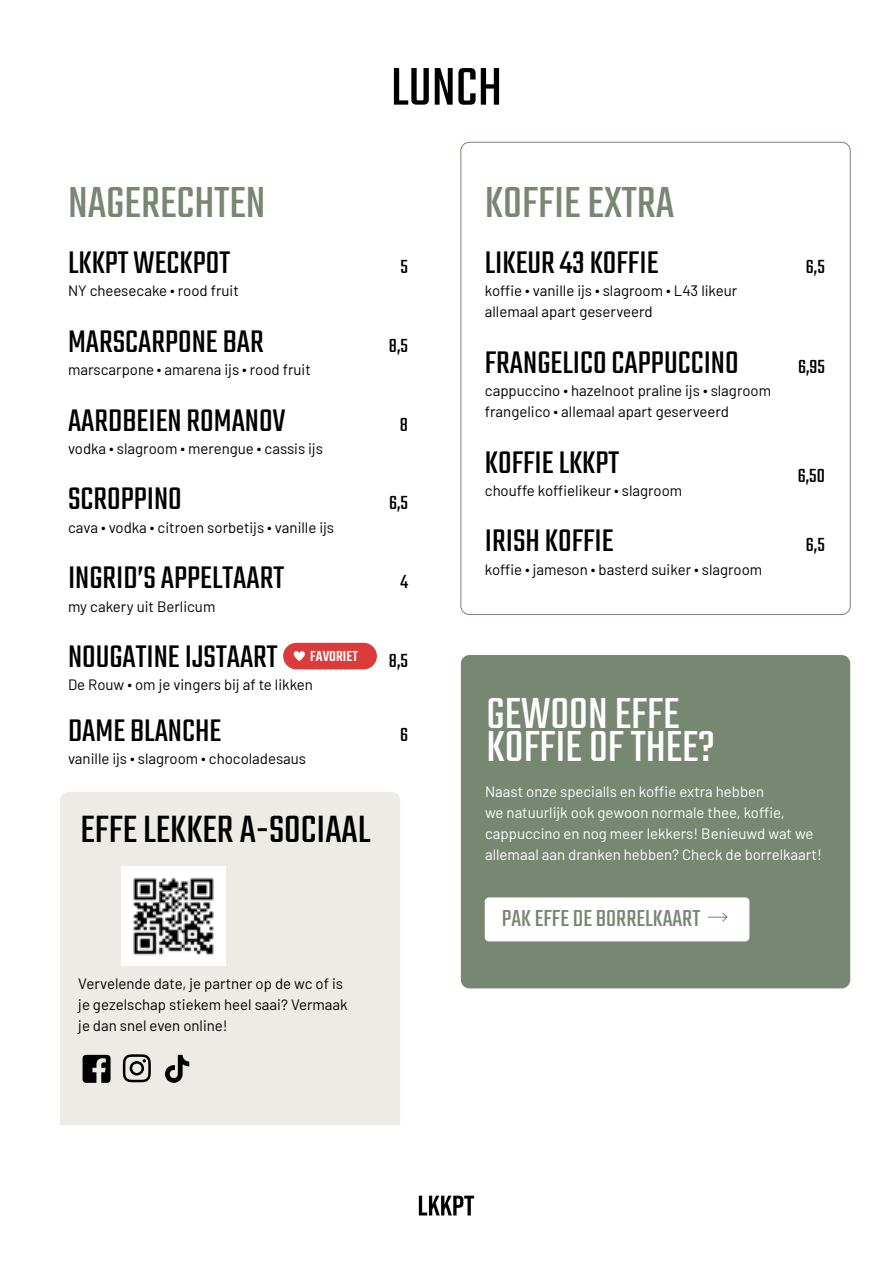
<style>
.page{position:relative;width:893px;height:1263px;background:#fff}
.page>*{position:absolute;margin:0;border:0;box-sizing:border-box;transform-origin:0 0}
.t1{font:58.5px "Teko";color:#000}
.t2{font:48px "Teko";color:#fff}
.t3{font:48px "Teko";color:#778772}
.t4{font:42px "Teko";color:#000}
.t5{font:34.5px "Teko";color:#000}
.t6{font:25.5px "Teko";color:#778772}
.t7{font:21px "Teko";color:#000}
.t8{font:500 15.9px "Teko";color:#fff}
.t9{font:15px/21px "Barlow";color:#000}
.t10{font:15px/21px "Barlow";color:#fff}
</style>
<div class="page">
<svg style="left:419px;top:1196px;width:55px;height:19px"></svg>
<div style="left:461px;top:655px;width:389px;height:333px;background:#778772;border-radius:9px"></div>
<div style="left:485px;top:897px;width:264px;height:44px;background:#fff;border-radius:4px"></div>
<svg style="left:707px;top:912px;width:21px;height:10px"></svg>
<div style="left:283px;top:643px;width:94px;height:26px;background:#db3b3b;border-radius:13px"></div>
<svg style="left:294px;top:651px;width:11px;height:10px"></svg>
<div style="left:60px;top:792px;width:340px;height:333px;background:#eeeae5"></div>
<svg style="left:83px;top:1055px;width:28px;height:28px"></svg>
<svg style="left:123px;top:1054px;width:28px;height:28px"></svg>
<svg style="left:165px;top:1055px;width:24px;height:28px"></svg>
<img style="left:122px;top:867px;width:103px;height:98px">
<h2 class="t3" style="left:68px;top:176px;width:199px">NAGERECHTEN</h2>
<h1 class="t1" style="left:391px;top:55px;width:113px">LUNCH</h1>
<h2 class="t3" style="left:485px;top:176px;width:191px">KOFFIE EXTRA</h2>
<h3 class="t5" style="left:68px;top:243px;width:164px">LKKPT WECKPOT</h3>
<h3 class="t7" style="left:401px;top:255px;width:9px">5</h3>
<p class="t9" style="left:68px;top:279px;width:172px">NY cheesecake ∙ rood fruit</p>
<h3 class="t5" style="left:68px;top:322px;width:197px">MARSCARPONE BAR</h3>
<h3 class="t7" style="left:389px;top:334px;width:21px">8,5</h3>
<p class="t9" style="left:68px;top:358px;width:244px">marscarpone ∙ amarena ijs ∙ rood fruit</p>
<h3 class="t5" style="left:68px;top:401px;width:219px">AARDBEIEN ROMANOV</h3>
<h3 class="t7" style="left:400px;top:412px;width:10px">8</h3>
<p class="t9" style="left:68px;top:437px;width:256px">vodka ∙ slagroom ∙ merengue ∙ cassis ijs</p>
<h3 class="t5" style="left:68px;top:480px;width:115px">SCROPPINO</h3>
<h3 class="t7" style="left:389px;top:491px;width:21px">6,5</h3>
<p class="t9" style="left:68px;top:516px;width:268px">cava ∙ vodka ∙ citroen sorbetijs ∙ vanille ijs</p>
<h3 class="t5" style="left:68px;top:559px;width:218px">INGRID’S APPELTAART</h3>
<h3 class="t7" style="left:400px;top:570px;width:9px">4</h3>
<p class="t9" style="left:68px;top:594px;width:149px">my cakery uit Berlicum</p>
<h3 class="t5" style="left:68px;top:638px;width:211px">NOUGATINE IJSTAART</h3>
<h3 class="t7" style="left:389px;top:649px;width:21px">8,5</h3>
<p class="t8" style="left:310px;top:647px;width:49px">FAVORIET</p>
<p class="t9" style="left:68px;top:673px;width:246px">De Rouw ∙ om je vingers bij af te likken</p>
<h3 class="t5" style="left:68px;top:711px;width:155px">DAME BLANCHE</h3>
<h3 class="t7" style="left:400px;top:723px;width:10px">6</h3>
<p class="t9" style="left:68px;top:747px;width:240px">vanille ijs ∙ slagroom ∙ chocoladesaus</p>
<h3 class="t4" style="left:80px;top:806px;width:291px">EFFE LEKKER A-SOCIAAL</h3>
<p class="t9" style="left:78px;top:972px;width:271px">Vervelende date, je partner op de wc of is je gezelschap stiekem heel saai? Vermaak je dan snel even online!</p>
<h3 class="t5" style="left:485px;top:243px;width:175px">LIKEUR 43 KOFFIE</h3>
<h3 class="t7" style="left:806px;top:255px;width:21px">6,5</h3>
<p class="t9" style="left:485px;top:279px;width:254px">koffie ∙ vanille ijs ∙ slagroom ∙ L43 likeur allemaal apart geserveerd</p>
<h3 class="t5" style="left:485px;top:343px;width:255px">FRANGELICO CAPPUCCINO</h3>
<h3 class="t7" style="left:798px;top:355px;width:28px">6,95</h3>
<p class="t9" style="left:485px;top:379px;width:288px">cappuccino ∙ hazelnoot praline ijs ∙ slagroom frangelico ∙ allemaal apart geserveerd</p>
<h3 class="t5" style="left:485px;top:443px;width:136px">KOFFIE LKKPT</h3>
<p class="t9" style="left:485px;top:479px;width:199px">chouffe koffielikeur ∙ slagroom</p>
<h3 class="t7" style="left:798px;top:464px;width:29px">6,50</h3>
<h3 class="t5" style="left:485px;top:522px;width:130px">IRISH KOFFIE</h3>
<h3 class="t7" style="left:806px;top:533px;width:21px">6,5</h3>
<p class="t9" style="left:485px;top:558px;width:279px">koffie ∙ jameson ∙ basterd suiker ∙ slagroom</p>
<h2 class="t2" style="left:486px;top:686px;width:195px">GEWOON EFFE</h2>
<h2 class="t2" style="left:486px;top:719px;width:230px">KOFFIE OF THEE?</h2>
<p class="t10" style="left:485px;top:779px;width:338px">Naast onze specialls en koffie extra hebben<br>we natuurlijk ook gewoon normale thee, koffie, cappuccino en nog meer lekkers! Benieuwd wat we allemaal aan dranken hebben? Check de borrelkaart!</p>
<h3 class="t6" style="left:502px;top:904px;width:200px">PAK EFFE DE BORRELKAART</h3>
</div>
